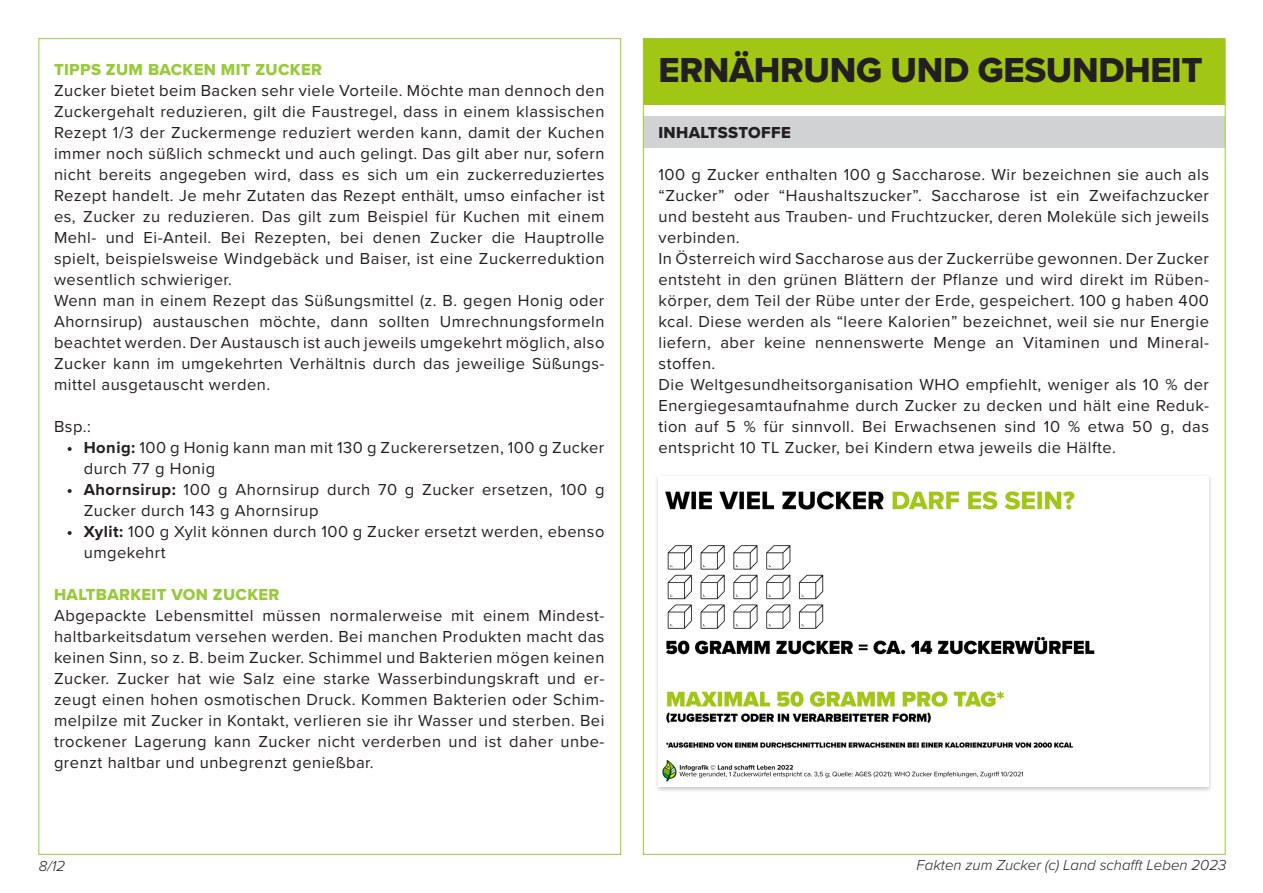
<style>
.page{position:relative;width:1263px;height:893px;background:#fff}
.page>*{position:absolute;margin:0;border:0;box-sizing:border-box;transform-origin:0 0}
.overhead{font:36px "Proxima Nova Extrabld";letter-spacing:-.01em;color:#231f20}
.Fließtext1{font:16.5px/21px "Proxima Nova";letter-spacing:.03em;color:#231f20;text-align:justify}
.head_gruen1{font:16.5px "Proxima Nova Extrabld";letter-spacing:.02em;color:#99ca3b}
.head_grau_1{font:16.5px "Proxima Nova Extrabld";letter-spacing:.02em;color:#231f20}
.t1{font:italic 300 15px "Proxima Nova";color:#231f20}
.s1{font-weight:700}
</style>
<div class="page">
<div style="left:644px;top:39px;width:581px;height:66px;background:#a2c614"></div>
<div style="left:644px;top:116px;width:581px;height:32px;background:#d1d2d4"></div>
<div style="left:654px;top:474px;width:559px;height:319px;background:#231f20;opacity:.25"></div>
<img style="left:658px;top:476px;width:551px;height:310px">
<p class="head_gruen1" style="left:54px;top:60px;width:269px">TIPPS ZUM BACKEN MIT ZUCKER</p>
<p class="Fließtext1" style="left:54px;top:80px;width:552px">Zucker bietet beim Backen sehr viele Vorteile. Möchte man dennoch den Zuckergehalt reduzieren, gilt die Faustregel, dass in einem klassischen Rezept 1/3 der Zuckermenge reduziert werden kann, damit der Kuchen immer noch süßlich schmeckt und auch gelingt. Das gilt aber nur, sofern nicht bereits angegeben wird, dass es sich um ein zuckerreduziertes Rezept handelt. Je mehr Zutaten das Rezept enthält, umso einfacher ist es, Zucker zu reduzieren. Das gilt zum Beispiel für Kuchen mit einem Mehl- und Ei-Anteil. Bei Rezepten, bei denen Zucker die Hauptrolle spielt, beispielsweise Windgebäck und Baiser, ist eine Zuckerreduktion wesentlich schwieriger.</p>
<p class="Fließtext1" style="left:54px;top:290px;width:552px">Wenn man in einem Rezept das Süßungsmittel (z. B. gegen Honig oder Ahornsirup) austauschen möchte, dann sollten Umrechnungsformeln beachtet werden. Der Austausch ist auch jeweils umgekehrt möglich, also Zucker kann im umgekehrten Verhältnis durch das jeweilige Süßungs&shy;mittel ausgetauscht werden.</p>
<p class="Fließtext1" style="left:54px;top:416px;width:38px">Bsp.:</p>
<p class="Fließtext1" style="left:84px;top:437px;width:522px;text-indent:-17px"><span class="s1">• Honig:</span> 100 g Honig kann man mit 130 g Zuckerersetzen, 100 g Zucker durch 77 g Honig</p>
<p class="Fließtext1" style="left:84px;top:479px;width:522px;text-indent:-17px"><span class="s1">• Ahornsirup:</span> 100 g Ahornsirup durch 70 g Zucker ersetzen, 100 g<br>Zucker durch 143 g Ahornsirup</p>
<p class="Fließtext1" style="left:84px;top:521px;width:522px;text-indent:-17px"><span class="s1">• Xylit:</span> 100 g Xylit können durch 100 g Zucker ersetzt werden, ebenso umgekehrt</p>
<p class="head_gruen1" style="left:54px;top:585px;width:227px">HALTBARKEIT VON ZUCKER</p>
<p class="Fließtext1" style="left:54px;top:605px;width:552px">Abgepackte Lebensmittel müssen normalerweise mit einem Mindest&shy;haltbarkeitsdatum versehen werden. Bei manchen Produkten macht das keinen Sinn, so z. B. beim Zucker. Schimmel und Bakterien mögen keinen Zucker. Zucker hat wie Salz eine starke Wasserbindungskraft und er&shy;zeugt einen hohen osmotischen Druck. Kommen Bakterien oder Schim&shy;melpilze mit Zucker in Kontakt, verlieren sie ihr Wasser und sterben. Bei trockener Lagerung kann Zucker nicht verderben und ist daher unbe&shy;grenzt haltbar und unbegrenzt genießbar.</p>
<p class="overhead" style="left:658px;top:49px;width:546px">ERNÄHRUNG UND GESUNDHEIT</p>
<p class="head_grau_1" style="left:658px;top:123px;width:134px">INHALTSSTOFFE</p>
<p class="Fließtext1" style="left:658px;top:164px;width:552px">100 g Zucker enthalten 100 g Saccharose. Wir bezeichnen sie auch als “Zucker” oder “Haushaltszucker”. Saccharose ist ein Zweifachzucker und besteht aus Trauben- und Fruchtzucker, deren Moleküle sich jeweils verbinden.</p>
<p class="Fließtext1" style="left:658px;top:248px;width:552px">In Österreich wird Saccharose aus der Zuckerrübe gewonnen. Der Zucker entsteht in den grünen Blättern der Pflanze und wird direkt im Rüben&shy;körper, dem Teil der Rübe unter der Erde, gespeichert. 100 g haben 400 kcal. Diese werden als “leere Kalorien” bezeichnet, weil sie nur Energie liefern, aber keine nennenswerte Menge an Vitaminen und Mineral&shy;stoffen.</p>
<p class="Fließtext1" style="left:658px;top:374px;width:552px">Die Weltgesundheitsorganisation WHO empfiehlt, weniger als 10 % der Energiegesamtaufnahme durch Zucker zu decken und hält eine Reduk&shy;tion auf 5 % für sinnvoll. Bei Erwachsenen sind 10 % etwa 50 g, das entspricht 10 TL Zucker, bei Kindern etwa jeweils die Hälfte.</p>
<p class="t1" style="left:39px;top:857px;width:28px">8/12</p>
<p class="t1" style="left:917px;top:856px;width:311px">Fakten zum Zucker (c) Land schafft Leben 2023</p>
</div>
